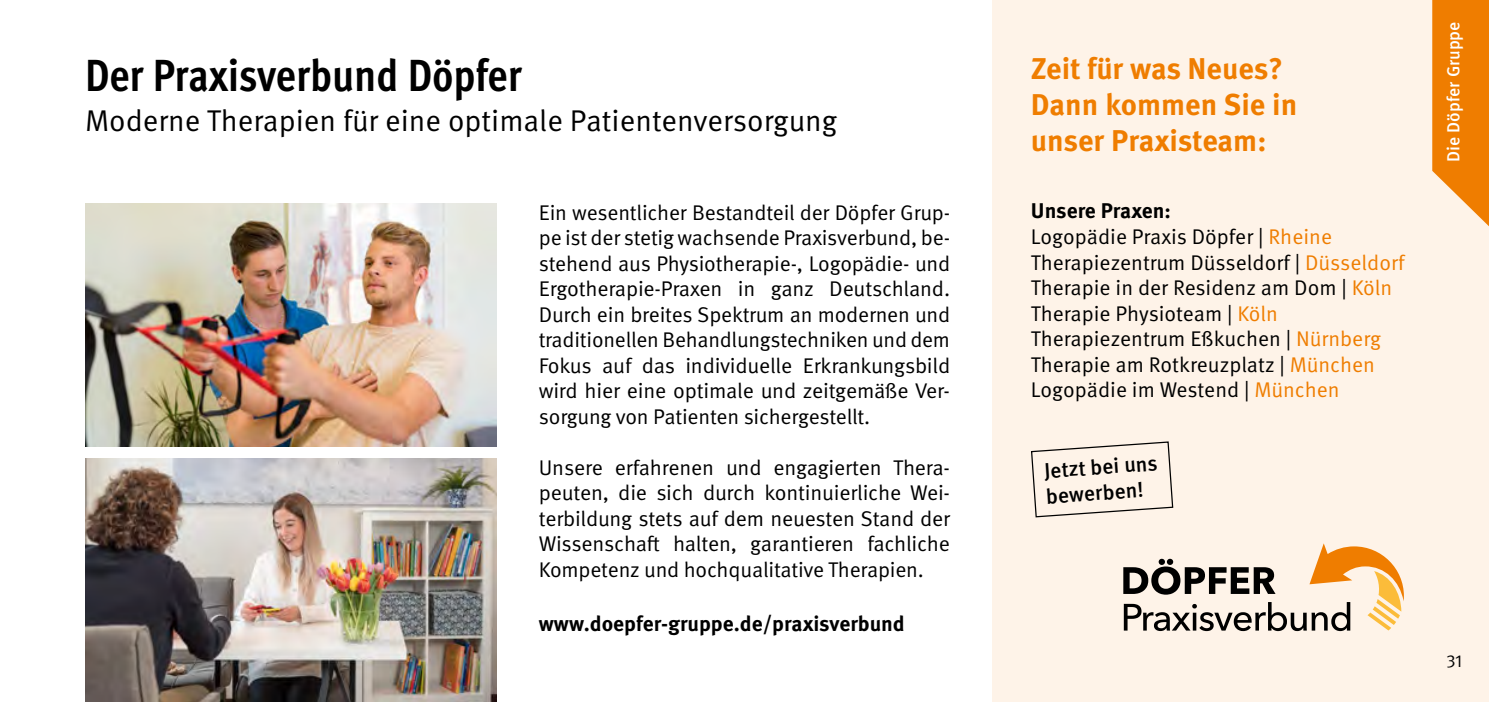
<style>
.page{position:relative;width:1489px;height:702px;background:#fff}
.page>*{position:absolute;margin:0;border:0;box-sizing:border-box;transform-origin:0 0}
.t1{font:700 condensed 45px "Meta OT";letter-spacing:-.005em;color:#000}
.t2{font:30px "Meta OT Norm";color:#000}
.t3{font:700 30px/36px "Meta OT";color:#ef7d00}
.t4{font:21.25px/25.5px "Meta OT Norm";letter-spacing:-.005em;color:#000;text-align:justify}
.t5{font:700 21.25px "Meta OT";color:#000}
.t6{font:500 21.25px/25.5px "Meta OT";color:#000}
.t7{font:500 17.5px "Meta OT";color:#fff}
.t8{font:17.5px "Meta OT Norm";color:#000}
.s1{color:#ef7d00}
</style>
<div class="page">
<div style="left:992px;top:0;width:496px;height:702px;background:#fef3e8"></div>
<img style="left:85px;top:203px;width:411px;height:243px">
<svg style="left:1123px;top:543px;width:280px;height:88px"></svg>
<img style="left:85px;top:458px;width:411px;height:244px">
<svg style="left:1031px;top:441px;width:142px;height:77px"></svg>
<svg style="left:1432px;top:0;width:56px;height:226px;background:#f08c1e"></svg>
<h1 class="t1" style="left:85px;top:46px;width:438px">Der Praxisverbund Döpfer</h1>
<h2 class="t2" style="left:85px;top:102px;width:753px">Moderne Therapien für eine optimale Patientenversorgung</h2>
<p class="t4" style="left:539px;top:200px;width:413px">Ein wesentlicher Bestandteil der Döpfer Grup&shy;pe ist der stetig wachsende Praxisverbund, be&shy;stehend aus Physiotherapie-, Logopädie- und Ergotherapie-Praxen in ganz Deutschland.<br>Durch ein breites Spektrum an modernen und traditionellen Behandlungstechniken und dem Fokus auf das individuelle Erkrankungsbild wird hier eine optimale und zeitgemäße Ver&shy;sorgung von Patienten sichergestellt.</p>
<p class="t4" style="left:539px;top:455px;width:413px">Unsere erfahrenen und engagierten Thera&shy;peuten, die sich durch kontinuierliche Wei&shy;terbildung stets auf dem neuesten Stand der Wissenschaft halten, garantieren fachliche Kompetenz und hochqualitative Therapien.</p>
<p class="t5" style="left:539px;top:610px;width:367px">www.doepfer-gruppe.de/praxisverbund</p>
<h2 class="t3" style="left:1030px;top:51px;width:268px">Zeit für was Neues?<br>Dann kommen Sie in unser Praxisteam:</h2>
<p class="t5" style="left:1030px;top:198px;width:142px">Unsere Praxen:</p>
<p class="t4" style="left:1030px;top:224px;width:375px;text-align:left">Logopädie Praxis Döpfer | <span class="s1">Rheine </span>Therapiezentrum Düsseldorf | <span class="s1">Düsseldorf </span>Therapie in der Residenz am Dom | <span class="s1">Köln </span>Therapie Physioteam | <span class="s1">Köln </span>Therapiezentrum Eßkuchen | <span class="s1">Nürnberg </span>Therapie am Rotkreuzplatz | <span class="s1">München </span>Logopädie im Westend | <span class="s1">München</span></p>
<p class="t6" style="left:1043px;top:458px;width:115px;rotate:-4deg">Jetzt bei uns bewerben!</p>
<p class="t7" style="left:1442px;top:162px;width:142px;rotate:-90deg">Die Döpfer Gruppe</p>
<p class="t8" style="left:1446px;top:650px;width:17px">31</p>
</div>
